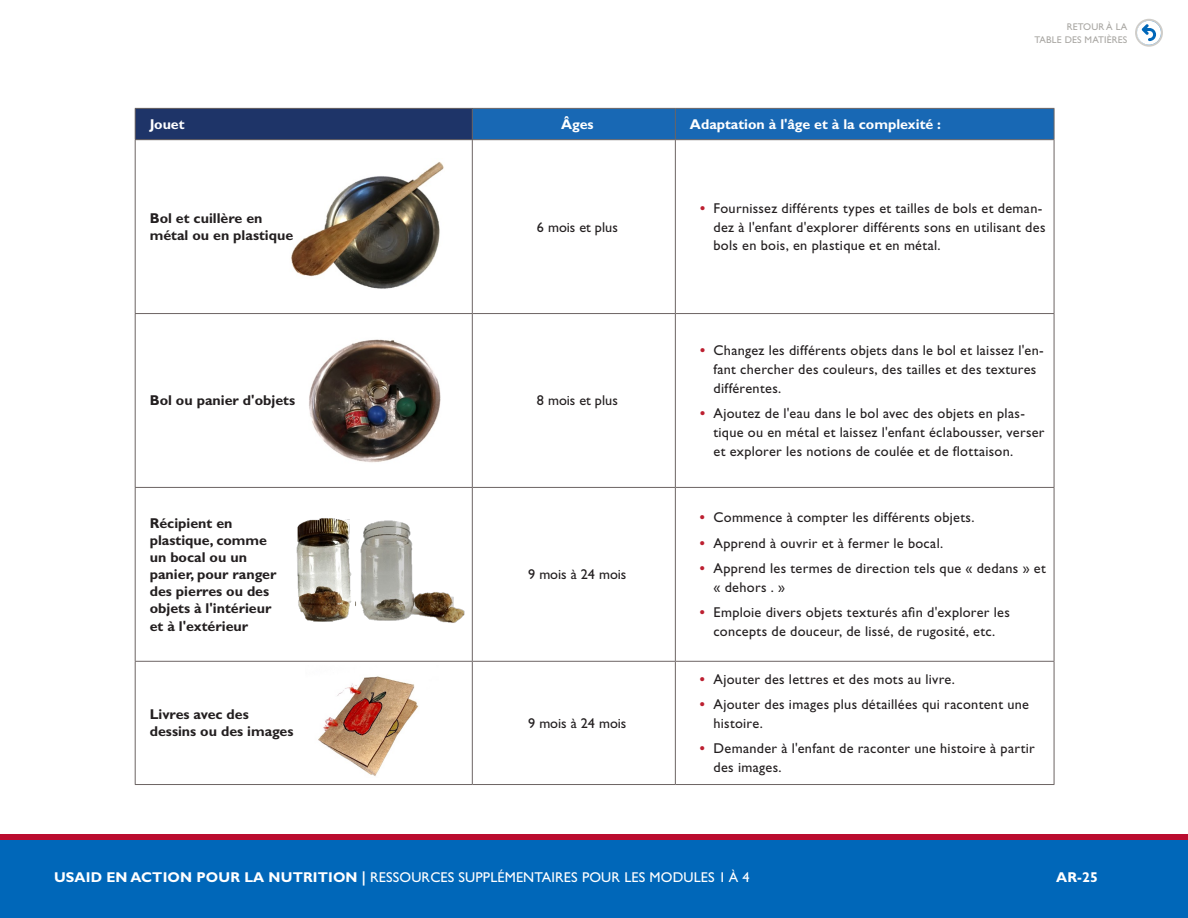
<style>
.page{position:relative;width:1188px;height:918px;background:#fff}
.page>*{position:absolute;margin:0;border:0;box-sizing:border-box;transform-origin:0 0}
.t1{font:14.25px/18.8px "Gill Sans Std";letter-spacing:.02em;color:#231f20}
.t2{font:700 14.25px/17.1px "Gill Sans Std";color:#231f20}
.t3{font:14.25px "Gill Sans Std";letter-spacing:.01em;color:#fff}
.t4{font:700 14.25px "Gill Sans Std";color:#fff}
.t5{font:14.25px "Gill Sans Std";color:#231f20}
.t6{font:9.75px/12.8px "Gill Sans Std";letter-spacing:.015em;color:#a9a7a3;text-align:right}
.s1{font-weight:700;color:#bc1f30}
.s2{font-weight:700}
</style>
<div class="page">
<div style="left:0;top:837px;width:1188px;height:81px;background:#0067b9"></div>
<div style="left:0;top:834px;width:1188px;height:6px;background:#ba0c2f"></div>
<svg style="left:1135px;top:19px;width:28px;height:28px"></svg>
<div style="left:135px;top:108px;width:337px;height:32px;background:#1e3468"></div>
<div style="left:473px;top:109px;width:581px;height:30px;background:#1868b4"></div>
<hr style="left:135px;top:108px;width:337px;height:1px;background:#6c6463">
<hr style="left:135px;top:109px;width:1px;height:30px;background:#6c6463">
<hr style="left:472px;top:108px;width:203px;height:1px;background:#6c6463">
<hr style="left:675px;top:108px;width:379px;height:1px;background:#6c6463">
<hr style="left:675px;top:109px;width:1px;height:30px;background:#6c6463">
<hr style="left:1054px;top:109px;width:1px;height:30px;background:#6c6463">
<hr style="left:135px;top:139px;width:337px;height:1px;background:#6c6463">
<hr style="left:135px;top:140px;width:1px;height:173px;background:#6c6463">
<hr style="left:472px;top:139px;width:203px;height:1px;background:#6c6463">
<hr style="left:472px;top:140px;width:1px;height:173px;background:#6c6463">
<hr style="left:675px;top:139px;width:379px;height:1px;background:#6c6463">
<hr style="left:675px;top:140px;width:1px;height:173px;background:#6c6463">
<hr style="left:1054px;top:140px;width:1px;height:173px;background:#6c6463">
<hr style="left:135px;top:313px;width:337px;height:1px;background:#6c6463">
<hr style="left:135px;top:314px;width:1px;height:173px;background:#6c6463">
<hr style="left:472px;top:313px;width:203px;height:1px;background:#6c6463">
<hr style="left:472px;top:314px;width:1px;height:173px;background:#6c6463">
<hr style="left:675px;top:313px;width:379px;height:1px;background:#6c6463">
<hr style="left:675px;top:314px;width:1px;height:173px;background:#6c6463">
<hr style="left:1054px;top:314px;width:1px;height:173px;background:#6c6463">
<hr style="left:135px;top:487px;width:337px;height:1px;background:#6c6463">
<hr style="left:135px;top:488px;width:1px;height:173px;background:#6c6463">
<hr style="left:472px;top:487px;width:203px;height:1px;background:#6c6463">
<hr style="left:472px;top:488px;width:1px;height:173px;background:#6c6463">
<hr style="left:675px;top:487px;width:379px;height:1px;background:#6c6463">
<hr style="left:675px;top:488px;width:1px;height:173px;background:#6c6463">
<hr style="left:1054px;top:488px;width:1px;height:173px;background:#6c6463">
<hr style="left:135px;top:661px;width:337px;height:1px;background:#6c6463">
<hr style="left:135px;top:662px;width:1px;height:122px;background:#6c6463">
<hr style="left:472px;top:661px;width:203px;height:1px;background:#6c6463">
<hr style="left:472px;top:662px;width:1px;height:122px;background:#6c6463">
<hr style="left:675px;top:661px;width:379px;height:1px;background:#6c6463">
<hr style="left:675px;top:662px;width:1px;height:122px;background:#6c6463">
<hr style="left:1054px;top:662px;width:1px;height:122px;background:#6c6463">
<hr style="left:135px;top:784px;width:337px;height:1px;background:#6c6463">
<hr style="left:472px;top:784px;width:203px;height:1px;background:#6c6463">
<hr style="left:675px;top:784px;width:379px;height:1px;background:#6c6463">
<hr style="left:472px;top:109px;width:1px;height:30px;background:#6c6463">
<img style="left:291px;top:162px;width:153px;height:127px">
<img style="left:309px;top:339px;width:132px;height:124px">
<img style="left:365px;top:520px;width:100px;height:103px">
<img style="left:296px;top:518px;width:69px;height:104px">
<img style="left:318px;top:676px;width:101px;height:100px">
<p class="t4" style="left:150px;top:116px;width:36px">Jouet</p>
<p class="t4" style="left:561px;top:116px;width:34px">Âges</p>
<p class="t4" style="left:690px;top:116px;width:253px">Adaptation à l'âge et à la complexité :</p>
<p class="t6" style="left:1035px;top:21px;width:94px">RETOUR À LA<br>TABLE DES MATIÈRES</p>
<p class="t2" style="left:150px;top:210px;width:145px">Bol et cuillère en métal ou en plastique</p>
<p class="t5" style="left:537px;top:219px;width:82px">6 mois et plus</p>
<p class="t2" style="left:150px;top:392px;width:147px">Bol ou panier d'objets</p>
<p class="t5" style="left:537px;top:392px;width:82px">8 mois et plus</p>
<p class="t2" style="left:150px;top:515px;width:128px">Récipient en plastique, comme un bocal ou un panier, pour ranger des pierres ou des objets à l'intérieur et à l'extérieur</p>
<p class="t5" style="left:528px;top:566px;width:100px">9 mois à 24 mois</p>
<p class="t2" style="left:150px;top:706px;width:145px">Livres avec des dessins ou des images</p>
<p class="t5" style="left:528px;top:715px;width:100px">9 mois à 24 mois</p>
<p class="t1" style="left:714px;top:199px;width:334px;text-indent:-13px"><span class="s1">•</span> Fournissez différents types et tailles de bols et deman&shy;dez à l'enfant d'explorer différents sons en utilisant des bols en bois, en plastique et en métal.</p>
<p class="t1" style="left:714px;top:341px;width:332px;text-indent:-13px"><span class="s1">•</span> Changez les différents objets dans le bol et laissez l'en&shy;fant chercher des couleurs, des tailles et des textures différentes.</p>
<p class="t1" style="left:714px;top:404px;width:333px;text-indent:-13px"><span class="s1">•</span> Ajoutez de l'eau dans le bol avec des objets en plas&shy;tique ou en métal et laissez l'enfant éclabousser, verser et explorer les notions de coulée et de flottaison.</p>
<p class="t1" style="left:700px;top:508px;width:276px"><span class="s1">•</span> Commence à compter les différents objets.</p>
<p class="t1" style="left:700px;top:534px;width:245px"><span class="s1">•</span> Apprend à ouvrir et à fermer le bocal.</p>
<p class="t1" style="left:713px;top:559px;width:334px;text-indent:-13px"><span class="s1">•</span> Apprend les termes de direction tels que « dedans » et « dehors . »</p>
<p class="t1" style="left:700px;top:603px;width:311px;text-align:center"><span class="s1">•</span> Emploie divers objets texturés afin d'explorer les concepts de douceur, de lissé, de rugosité, etc.</p>
<p class="t1" style="left:700px;top:669px;width:256px"><span class="s1">•</span> Ajouter des lettres et des mots au livre.</p>
<p class="t1" style="left:713px;top:695px;width:317px;text-indent:-13px"><span class="s1">•</span> Ajouter des images plus détaillées qui racontent une histoire.</p>
<p class="t1" style="left:713px;top:739px;width:323px;text-indent:-13px"><span class="s1">•</span> Demander à l'enfant de raconter une histoire à partir des images.</p>
<p class="t3" style="left:54px;top:869px;width:697px"><span class="s2">USAID EN ACTION POUR LA NUTRITION |</span> RESSOURCES SUPPLÉMENTAIRES POUR LES MODULES 1 À 4</p>
<p class="t4" style="left:1056px;top:869px;width:43px">AR-25</p>
</div>
